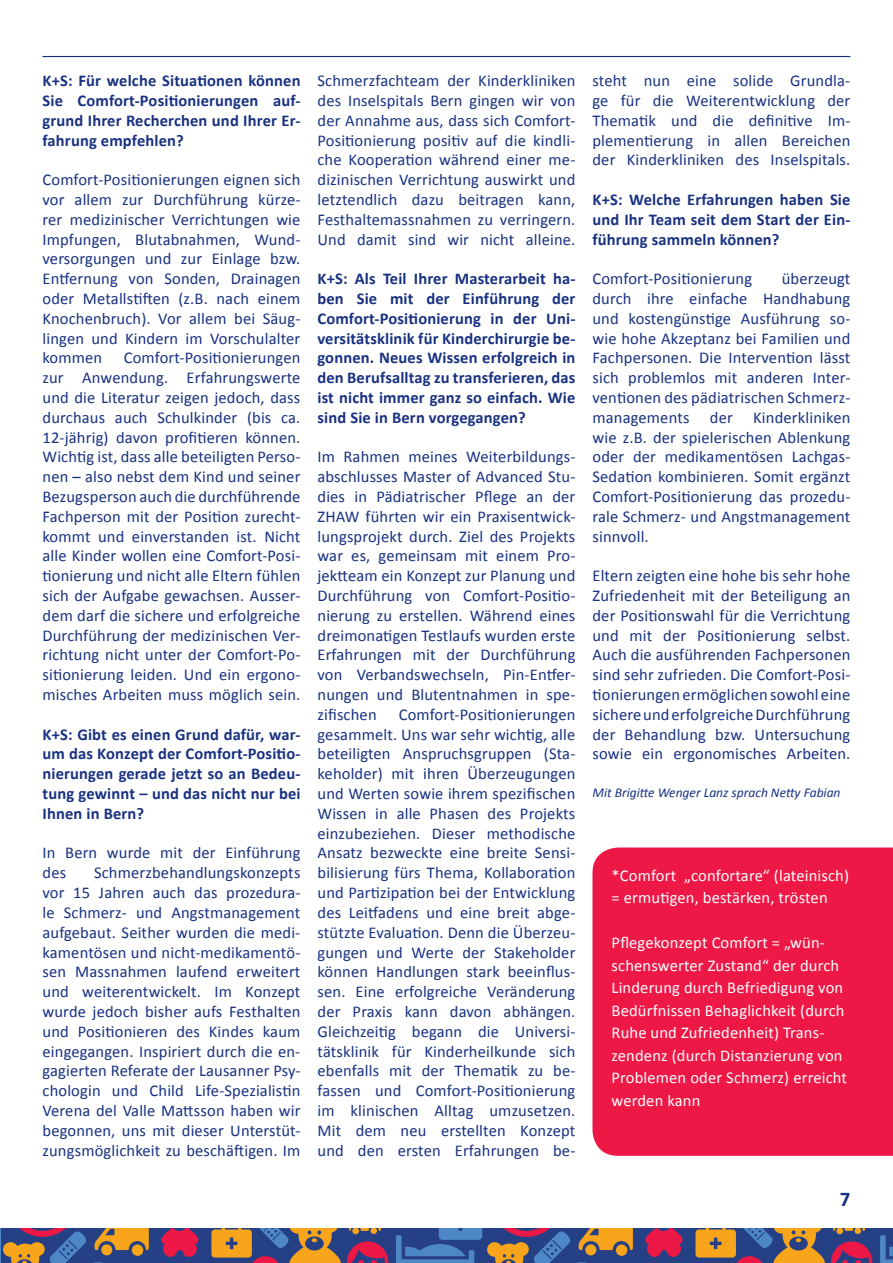
<style>
.page{position:relative;width:893px;height:1263px;background:#fff}
.page>*{position:absolute;margin:0;border:0;box-sizing:border-box;transform-origin:0 0}
.t1{font:700 21px "Calibri";color:#183181}
.t2{font:16.5px/19.8px "Calibri";letter-spacing:.01em;color:#183181;text-align:justify}
.t3{font:700 16.5px/19.8px "Calibri";letter-spacing:.01em;color:#183181;text-align:justify}
.t4{font:16.5px/22.5px "Calibri";letter-spacing:.01em;color:#fff}
.t5{font:italic 13.5px "Calibri";color:#183181}
</style>
<div class="page">
<div style="left:0;top:1229px;width:469px;height:34px;background:#264085"></div>
<svg style="left:161px;top:1229px;width:38px;height:28px"></svg>
<svg style="left:211px;top:1229px;width:177px;height:34px"></svg>
<div style="left:469px;top:1229px;width:424px;height:34px;background:#264085"></div>
<svg style="left:645px;top:1229px;width:38px;height:28px"></svg>
<svg style="left:396px;top:1229px;width:237px;height:34px"></svg>
<svg style="left:695px;top:1229px;width:177px;height:34px"></svg>
<svg style="left:880px;top:1235px;width:13px;height:28px"></svg>
<svg style="left:0;top:1229px;width:149px;height:34px"></svg>
<hr style="left:43px;top:56px;width:807px;height:1px;background:#183181">
<div style="left:592px;top:847px;width:301px;height:309px;background:#ed1845"></div>
<p class="t3" style="left:43px;top:71px;width:259px">K+S: Für welche Situationen können Sie Comfort-Positionierungen auf&shy;grund Ihrer Recherchen und Ihrer Er&shy;fahrung empfehlen?</p>
<p class="t2" style="left:43px;top:170px;width:259px">Comfort-Positionierungen eignen sich vor allem zur Durchführung kürze&shy;rer medizinischer Verrichtungen wie Impfungen, Blutabnahmen, Wund&shy;versorgungen und zur Einlage bzw.<br>Entfernung von Sonden, Drainagen oder Metallstiften (z.B. nach einem Knochenbruch). Vor allem bei Säug&shy;lingen und Kindern im Vorschulalter kommen</p>
<p class="t2" style="left:43px;top:348px;width:259px;text-indent:81px">Comfort-Positionierungen zur Anwendung. Erfahrungswerte und die Literatur zeigen jedoch, dass durchaus auch Schulkinder (bis ca.<br>12-jährig) davon profitieren können.<br>Wichtig ist, dass alle beteiligten Perso&shy;nen – also nebst dem Kind und seiner Bezugsperson auch die durchführende Fachperson mit der Position zurecht&shy;kommt und einverstanden ist. Nicht alle Kinder wollen eine Comfort-Posi&shy;tionierung und nicht alle Eltern fühlen sich der Aufgabe gewachsen. Ausser&shy;dem darf die sichere und erfolgreiche Durchführung der medizinischen Ver&shy;richtung nicht unter der Comfort-Po&shy;sitionierung leiden. Und ein ergono&shy;misches Arbeiten muss möglich sein.</p>
<p class="t3" style="left:43px;top:724px;width:260px">K+S: Gibt es einen Grund dafür, war&shy;um das Konzept der Comfort-Positio&shy;nierungen gerade jetzt so an Bedeu&shy;tung gewinnt – und das nicht nur bei Ihnen in Bern?</p>
<p class="t2" style="left:43px;top:843px;width:259px">In Bern wurde mit der Einführung des</p>
<p class="t2" style="left:43px;top:863px;width:259px;text-indent:52px">Schmerzbehandlungskonzepts vor 15 Jahren auch das prozedura&shy;le Schmerz- und Angstmanagement aufgebaut. Seither wurden die medi&shy;kamentösen und nicht-medikamentö&shy;sen Massnahmen laufend erweitert und weiterentwickelt. Im Konzept wurde jedoch bisher aufs Festhalten und Positionieren des Kindes kaum eingegangen. Inspiriert durch die en&shy;gagierten Referate der Lausanner Psy&shy;chologin und Child Life-Spezialistin Verena del Valle Mattsson haben wir begonnen, uns mit dieser Unterstüt&shy;zungsmöglichkeit zu beschäftigen. Im</p>
<p class="t2" style="left:317px;top:71px;width:259px">Schmerzfachteam der Kinderkliniken des Inselspitals Bern gingen wir von der Annahme aus, dass sich Comfort-Positionierung positiv auf die kindli&shy;che Kooperation während einer me&shy;dizinischen Verrichtung auswirkt und letztendlich dazu beitragen kann, Festhaltemassnahmen zu verringern.<br>Und damit sind wir nicht alleine.</p>
<p class="t3" style="left:317px;top:269px;width:260px">K+S: Als Teil Ihrer Masterarbeit ha&shy;ben Sie mit der Einführung der Comfort-Positionierung in der Uni&shy;versitätsklinik für Kinderchirurgie be&shy;gonnen. Neues Wissen erfolgreich in den Berufsalltag zu transferieren, das ist nicht immer ganz so einfach. Wie sind Sie in Bern vorgegangen?</p>
<p class="t2" style="left:317px;top:447px;width:259px">Im Rahmen meines Weiterbildungs&shy;abschlusses Master of Advanced Stu&shy;dies in Pädiatrischer Pflege an der ZHAW führten wir ein Praxisentwick&shy;lungsprojekt durch. Ziel des Projekts war es, gemeinsam mit einem Pro&shy;jektteam ein Konzept zur Planung und Durchführung von Comfort-Positio&shy;nierung zu erstellen. Während eines dreimonatigen Testlaufs wurden erste Erfahrungen mit der Durchführung von Verbandswechseln, Pin-Entfer&shy;nungen und Blutentnahmen in spe&shy;zifischen</p>
<p class="t2" style="left:317px;top:704px;width:259px;text-indent:81px">Comfort-Positionierungen gesammelt. Uns war sehr wichtig, alle beteiligten Anspruchsgruppen (Sta&shy;keholder) mit ihren Überzeugungen und Werten sowie ihrem spezifischen Wissen in alle Phasen des Projekts einzubeziehen. Dieser methodische Ansatz bezweckte eine breite Sensi&shy;bilisierung fürs Thema, Kollaboration und Partizipation bei der Entwicklung des Leitfadens und eine breit abge&shy;stützte Evaluation. Denn die Überzeu&shy;gungen und Werte der Stakeholder können Handlungen stark beeinflus&shy;sen. Eine erfolgreiche Veränderung der Praxis kann davon abhängen.<br>Gleichzeitig begann die Universi&shy;tätsklinik für Kinderheilkunde sich ebenfalls mit der Thematik zu be&shy;fassen und Comfort-Positionierung im klinischen Alltag umzusetzen.<br>Mit dem neu erstellten Konzept und den ersten Erfahrungen be-</p>
<p class="t2" style="left:592px;top:71px;width:259px">steht nun eine solide Grundla&shy;ge für die Weiterentwicklung der Thematik und die definitive Im&shy;plementierung in allen Bereichen der Kinderkliniken des Inselspitals.</p>
<p class="t3" style="left:592px;top:190px;width:259px">K+S: Welche Erfahrungen haben Sie und Ihr Team seit dem Start der Ein&shy;führung sammeln können?</p>
<p class="t2" style="left:592px;top:269px;width:161px">Comfort-Positionierung</p>
<p class="t2" style="left:592px;top:269px;width:259px;text-indent:189px">überzeugt durch ihre einfache Handhabung und kostengünstige Ausführung so&shy;wie hohe Akzeptanz bei Familien und Fachpersonen. Die Intervention lässt sich problemlos mit anderen Inter&shy;ventionen des pädiatrischen Schmerz&shy;managements der Kinderkliniken wie z.B. der spielerischen Ablenkung oder der medikamentösen Lachgas-Sedation kombinieren. Somit ergänzt Comfort-Positionierung das prozedu&shy;rale Schmerz- und Angstmanagement sinnvoll.</p>
<p class="t2" style="left:592px;top:566px;width:259px">Eltern zeigten eine hohe bis sehr hohe Zufriedenheit mit der Beteiligung an der Positionswahl für die Verrichtung und mit der Positionierung selbst.<br>Auch die ausführenden Fachpersonen sind sehr zufrieden. Die Comfort-Posi&shy;tionierungen ermöglichen sowohl eine sichere und erfolgreiche Durchführung der Behandlung bzw. Untersuchung sowie ein ergonomisches Arbeiten.</p>
<p class="t5" style="left:592px;top:783px;width:250px">Mit Brigitte Wenger Lanz sprach Netty Fabian</p>
<p class="t4" style="left:612px;top:864px;width:239px">*Comfort „confortare“ (lateinisch) = ermutigen, bestärken, trösten</p>
<p class="t4" style="left:612px;top:931px;width:237px">Pflegekonzept Comfort = „wün&shy;schenswerter Zustand“ der durch<br>Linderung durch Befriedigung von<br>Bedürfnissen Behaglichkeit (durch<br>Ruhe und Zufriedenheit) Trans&shy;zendenz (durch Distanzierung von<br>Problemen oder Schmerz) erreicht werden kann</p>
<p class="t1" style="left:840px;top:1185px;width:12px">7</p>
</div>
